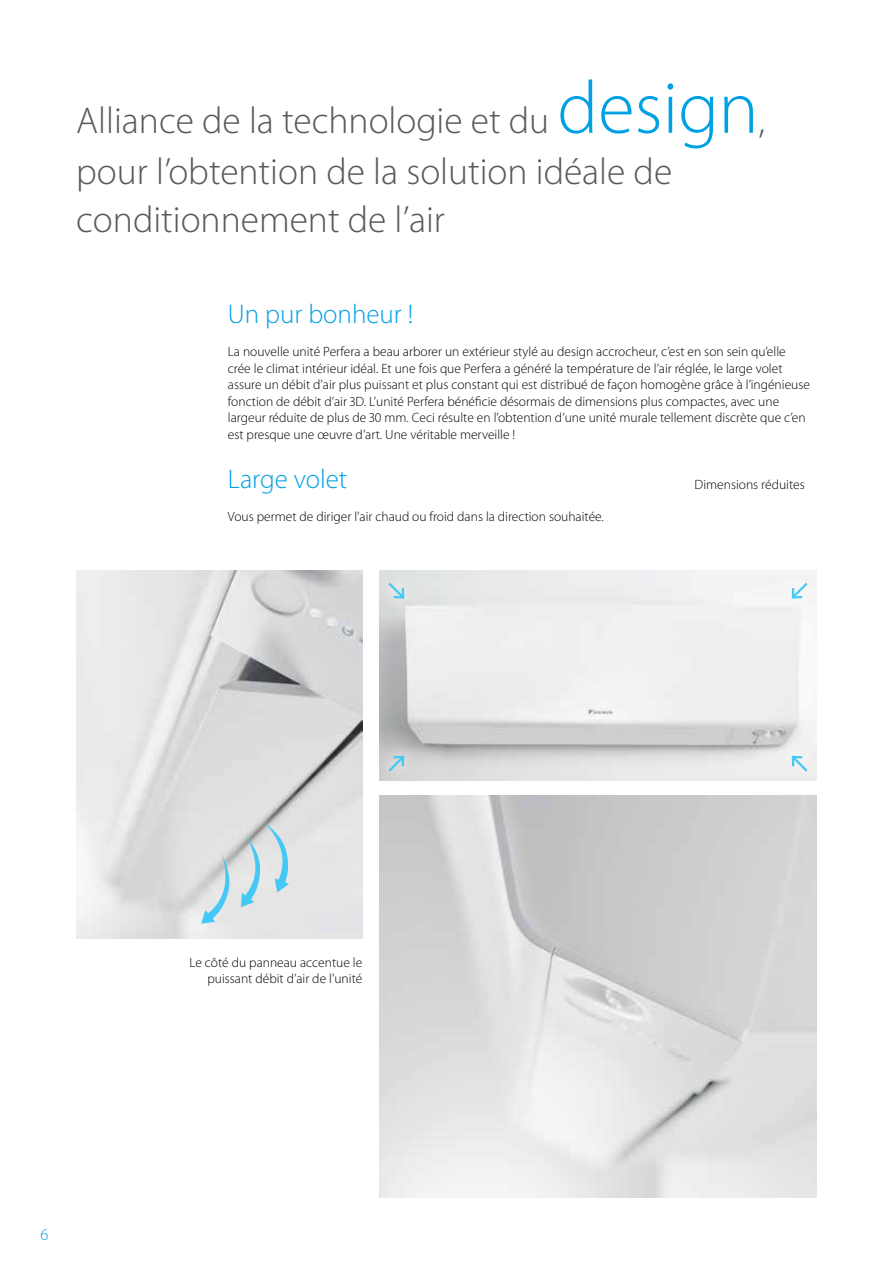
<style>
.page{position:relative;width:893px;height:1263px;background:#fff}
.page>*{position:absolute;margin:0;border:0;box-sizing:border-box;transform-origin:0 0}
.t1{font:300 37.5px/49.5px "Myriad Pro";color:#58595b}
.t2{font:300 27px "Myriad Pro";color:#00a1e4}
.t3{font:300 16.5px "Myriad Pro";color:#00a1e4}
.t4{font:300 13.5px/16.5px "Myriad Pro";color:#000}
.s1{font-size:75px;color:#00a1e4}
</style>
<div class="page">
<img style="left:379px;top:795px;width:437px;height:403px">
<img style="left:379px;top:571px;width:438px;height:209px">
<svg style="left:379px;top:571px;width:39px;height:41px"></svg>
<svg style="left:386px;top:580px;width:20px;height:21px"></svg>
<svg style="left:379px;top:742px;width:39px;height:39px"></svg>
<svg style="left:386px;top:754px;width:20px;height:20px"></svg>
<div style="left:778px;top:571px;width:42px;height:41px;background:#f5f5f5"></div>
<svg style="left:791px;top:583px;width:17px;height:16px"></svg>
<svg style="left:778px;top:742px;width:39px;height:39px"></svg>
<svg style="left:790px;top:754px;width:20px;height:20px"></svg>
<img style="left:76px;top:571px;width:286px;height:367px">
<svg style="left:201px;top:855px;width:29px;height:69px;background:#c1d9e2"></svg>
<svg style="left:241px;top:822px;width:48px;height:85px;background:#c2dae2"></svg>
<h1 class="t1" style="left:76px;top:96px;width:690px">Alliance de la technologie et du <span class="s1">design</span>, pour l’obtention de la solution idéale de conditionnement de l’air</h1>
<h2 class="t2" style="left:228px;top:299px;width:187px">Un pur bonheur !</h2>
<p class="t4" style="left:228px;top:343px;width:584px">La nouvelle unité Perfera a beau arborer un extérieur stylé au design accrocheur, c’est en son sein qu’elle crée le climat intérieur idéal. Et une fois que Perfera a généré la température de l’air réglée, le large volet assure un débit d'air plus puissant et plus constant qui est distribué de façon homogène grâce à l’ingénieuse fonction de débit d’air 3D. L’unité Perfera bénéficie désormais de dimensions plus compactes, avec une largeur réduite de plus de 30 mm. Ceci résulte en l’obtention d’une unité murale tellement discrète que c’en est presque une œuvre d’art. Une véritable merveille !</p>
<h2 class="t2" style="left:228px;top:464px;width:121px">Large volet</h2>
<p class="t4" style="left:228px;top:508px;width:378px">Vous permet de diriger l’air chaud ou froid dans la direction souhaitée.</p>
<p class="t4" style="left:695px;top:477px;width:112px">Dimensions réduites</p>
<p class="t3" style="left:40px;top:1225px;width:10px">6</p>
<p class="t4" style="left:190px;top:954px;width:174px;text-align:right">Le côté du panneau accentue le puissant débit d’air de l'unité</p>
</div>
